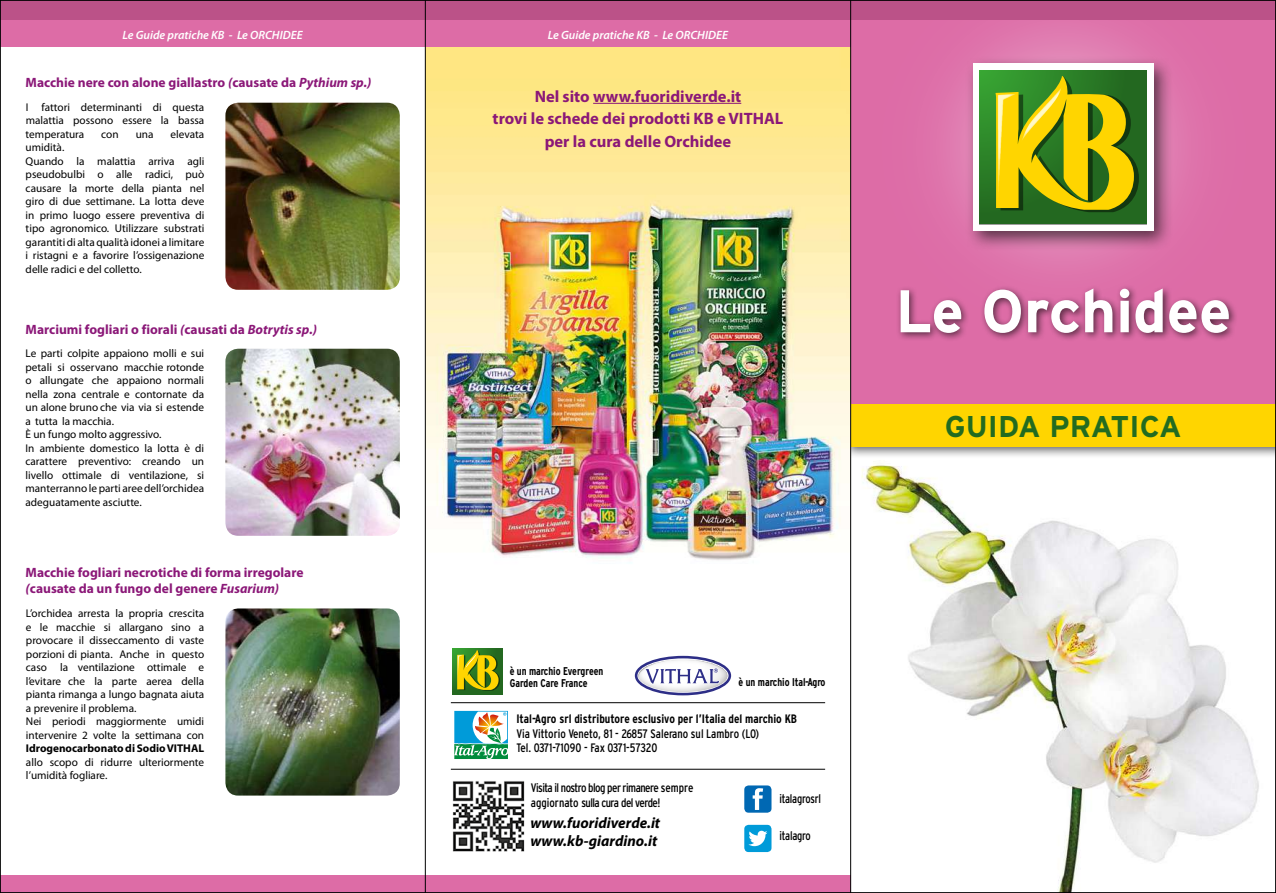
<style>
.page{position:relative;width:1276px;height:893px;background:#fff}
.page>*{position:absolute;margin:0;border:0;box-sizing:border-box;transform-origin:0 0}
.t1{font:700 60px "Interstate";color:#fff}
.t2{font:700 30px "Interstate";color:#226b20}
.t3{font:700 16.5px/22.5px "Myriad Pro";color:#8b1878;text-align:center}
.t4{font:italic 700 15.3px/18px "Myriad Pro";color:#000}
.t5{font:700 13.5px/16.2px "Myriad Pro";color:#8b1878}
.t6{font:condensed 12.45px "Interstate";letter-spacing:-.02em;color:#000;scale:.93 1}
.t7{font:condensed 12.3px/14.4px "Interstate";letter-spacing:-.015em;color:#000}
.t8{font:condensed 12.3px/14.4px "Interstate";letter-spacing:-.045em;color:#000}
.t9{font:700 condensed 12.3px "Interstate";color:#000}
.t10{font:italic 600 12px "Myriad Pro";color:#fff}
.t11{font:11.25px/13.5px "Myriad Pro";color:#000}
.t12{font:700 condensed 11.25px/12.6px "Interstate";color:#000;scale:.93 1}
.t13{font:700 11.25px "Myriad Pro";color:#000}
.s1{font-style:italic}
</style>
<div class="page">
<img style="left:851px;top:459px;width:408px;height:432px">
<div style="left:841px;top:398px;width:435px;height:61px;background:#000;opacity:.6"></div>
<div style="left:850px;top:404px;width:426px;height:42px;background:#ffd500"></div>
<div style="left:850px;top:0;width:426px;height:404px;background:#dd6ca6"></div>
<div style="left:850px;top:0;width:426px;height:306px;background:linear-gradient(to right,#de72aa,#de71aa)"></div>
<div style="left:896px;top:284px;width:342px;height:58px;background:#000;opacity:.6"></div>
<div style="left:965px;top:55px;width:209px;height:196px;background:#000;opacity:.6"></div>
<div style="left:973px;top:64px;width:180px;height:167px;background:#fff"></div>
<svg style="left:979px;top:70px;width:168px;height:154px;background:#287724"></svg>
<svg style="left:995px;top:75px;width:144px;height:137px;background:#9aa514"></svg>
<img style="left:426px;top:47px;width:424px;height:829px">
<hr style="left:593px;top:103px;width:148px;height:1px;background:#8b1878">
<div style="left:0;top:0;width:850px;height:47px;background:#dd6ca6"></div>
<div style="left:0;top:0;width:1276px;height:19px;background:#bb5288"></div>
<hr style="left:451px;top:702px;width:374px;height:1px;background:#000">
<hr style="left:451px;top:769px;width:374px;height:1px;background:#000">
<div style="left:450px;top:646px;width:54px;height:50px;background:linear-gradient(to right,#236820,#236820)"></div>
<svg style="left:452px;top:648px;width:50px;height:46px"></svg>
<svg style="left:457px;top:650px;width:43px;height:41px;background:#9ca511"></svg>
<svg style="left:453px;top:710px;width:56px;height:50px"></svg>
<svg style="left:454px;top:711px;width:54px;height:48px"></svg>
<div style="left:0;top:876px;width:850px;height:17px;background:#dd6ca6"></div>
<img style="left:225px;top:103px;width:175px;height:187px">
<img style="left:225px;top:349px;width:175px;height:187px">
<img style="left:225px;top:608px;width:175px;height:188px">
<img style="left:451px;top:778px;width:75px;height:75px">
<div style="left:744px;top:785px;width:27px;height:28px;background:#0068b3;border-radius:4px"></div>
<svg style="left:752px;top:788px;width:11px;height:22px"></svg>
<div style="left:744px;top:825px;width:27px;height:27px;background:#009bd9;border-radius:4px"></div>
<svg style="left:748px;top:831px;width:19px;height:15px"></svg>
<img style="left:638px;top:659px;width:90px;height:33px">
<svg style="left:644px;top:660px;width:76px;height:26px"></svg>
<div style="left:635px;top:656px;width:96px;height:39px;border:3px solid #2d2e87;border-radius:50%"></div>
<hr style="left:425px;top:0;width:1px;height:893px;background:#000">
<hr style="left:850px;top:0;width:1px;height:893px;background:#000">
<p class="t10" style="left:123px;top:27px;width:181px">Le Guide pratiche KB - Le ORCHIDEE</p>
<p class="t10" style="left:548px;top:27px;width:181px">Le Guide pratiche KB - Le ORCHIDEE</p>
<p class="t5" style="left:26px;top:74px;width:347px">Macchie nere con alone giallastro <span class="s1">(</span>causate da <span class="s1">Pythium sp.)</span></p>
<p class="t11" style="left:26px;top:100px;width:180px;text-align:justify">I fattori determinanti di questa malattia possono essere la bassa temperatura</p>
<p class="t11" style="left:101px;top:127px;width:19px">con</p>
<p class="t11" style="left:136px;top:127px;width:19px">una</p>
<p class="t11" style="left:170px;top:127px;width:35px">elevata</p>
<p class="t11" style="left:26px;top:140px;width:180px">umidità.<br>Quando la malattia arriva agli pseudobulbi o alle radici, può causare la morte della pianta nel giro di due settimane. La lotta deve in primo luogo essere preventiva di tipo agronomico. Utilizzare substrati garantiti di alta qualità idonei a limitare i ristagni e a favorire l’ossigenazione delle radici e del colletto.</p>
<p class="t5" style="left:26px;top:321px;width:293px">Marciumi fogliari o fiorali <span class="s1">(</span>causati da <span class="s1">Botrytis sp.)</span></p>
<p class="t11" style="left:26px;top:346px;width:180px">Le parti colpite appaiono molli e sui petali si osservano macchie rotonde o allungate che appaiono normali nella zona centrale e contornate da un alone bruno che via via si estende a tutta la macchia.<br>È un fungo molto aggressivo.<br>In ambiente domestico la lotta è di carattere preventivo: creando un livello ottimale di ventilazione, si manterranno le parti aree dell’orchidea adeguatamente asciutte.</p>
<p class="t5" style="left:26px;top:564px;width:279px">Macchie fogliari necrotiche di forma irregolare <span class="s1">(</span>causate da un fungo del genere <span class="s1">Fusarium)</span></p>
<p class="t11" style="left:26px;top:606px;width:180px">L’orchidea arresta la propria crescita e le macchie si allargano sino a provocare il disseccamento di vaste porzioni di pianta. Anche in questo caso la ventilazione ottimale e l’evitare che la parte aerea della pianta rimanga a lungo bagnata aiuta a prevenire il problema.<br>Nei periodi maggiormente umidi intervenire 2 volte la settimana con</p>
<p class="t13" style="left:26px;top:741px;width:180px">Idrogenocarbonato di Sodio VITHAL</p>
<p class="t11" style="left:26px;top:755px;width:180px">allo scopo di ridurre ulteriormente l’umidità fogliare.</p>
<h3 class="t3" style="left:492px;top:84px;width:292px">Nel sito www.fuoridiverde.it<br>trovi le schede dei prodotti KB e VITHAL per la cura delle Orchidee</h3>
<p class="t12" style="left:510px;top:664px;width:102px">è un marchio Evergreen<br>Garden Care France</p>
<p class="t12" style="left:738px;top:676px;width:95px">è un marchio Ital-Agro</p>
<p class="t9" style="left:516px;top:712px;width:282px">Ital-Agro srl distributore esclusivo per l’Italia del marchio KB</p>
<p class="t7" style="left:516px;top:726px;width:244px">Via Vittorio Veneto, 81 - 26857 Salerano sul Lambro (LO)<br>Tel. 0371-71090 - Fax 0371-57320</p>
<p class="t8" style="left:531px;top:781px;width:164px">Visita il nostro blog per rimanere sempre aggiornato sulla cura del verde!</p>
<h3 class="t4" style="left:530px;top:814px;width:131px">www.fuoridiverde.it www.kb-giardino.it</h3>
<p class="t6" style="left:779px;top:791px;width:46px">italagrosrl</p>
<p class="t6" style="left:779px;top:829px;width:35px">italagro</p>
<h1 class="t1" style="left:895px;top:278px;width:338px">Le Orchidee</h1>
<h2 class="t2" style="left:945px;top:410px;width:238px">GUIDA PRATICA</h2>
</div>
